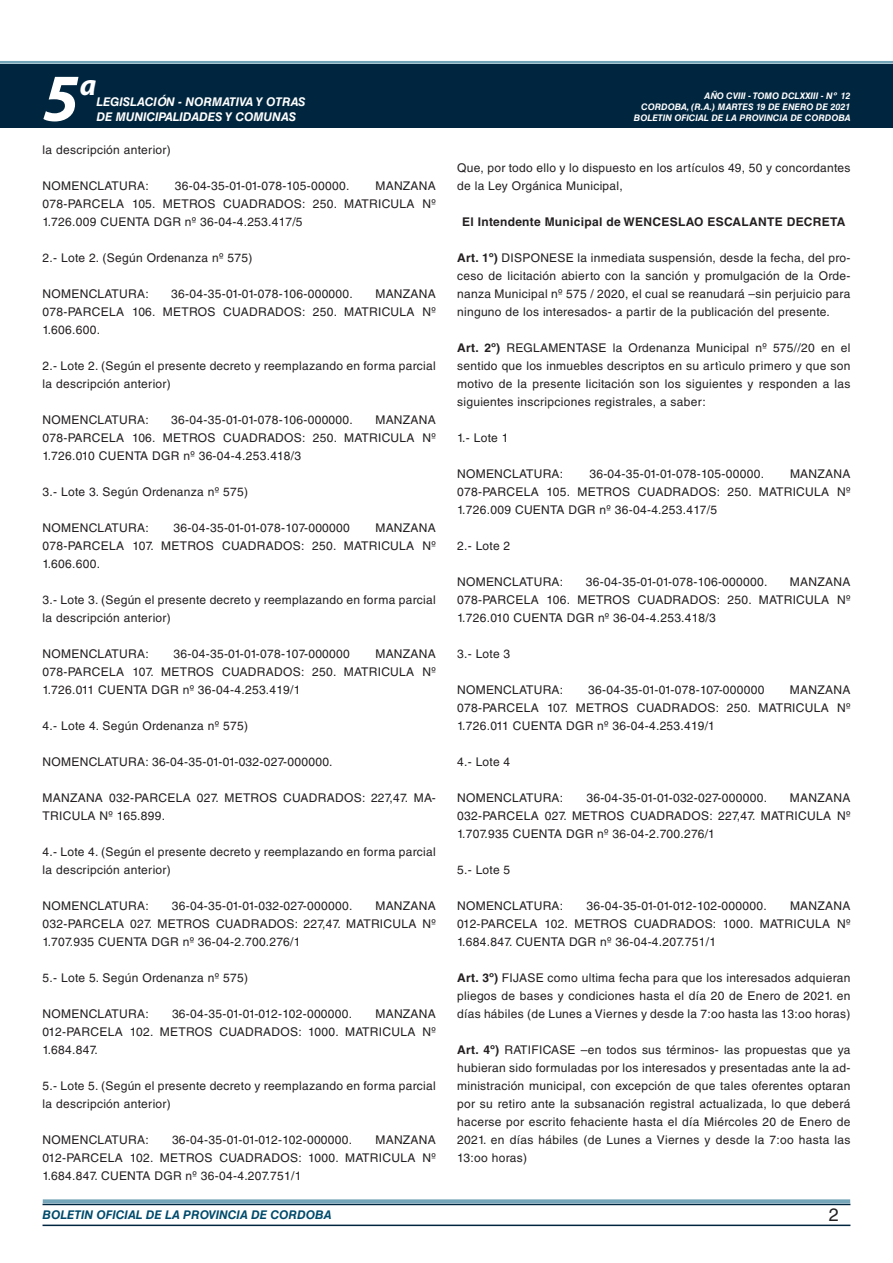
<style>
.page{position:relative;width:893px;height:1263px;background:#fff}
.page>*{position:absolute;margin:0;border:0;box-sizing:border-box;transform-origin:0 0}
.t1{font:italic 700 67.5px "Myriad Pro";color:#fff}
.t2{font:italic 700 30px "Myriad Pro";color:#fff}
.t3{font:18px "Helvetica LT Std";color:#231f20}
.t4{font:12px/18px "Helvetica LT Std";letter-spacing:.025em;color:#231f20;text-align:justify}
.t5{font:italic 700 12px "Helvetica LT Std";color:#fff}
.t6{font:700 12px "Helvetica LT Std";letter-spacing:.025em;color:#231f20}
.t7{font:italic 700 12px "Helvetica LT Std";color:#004b6c}
.t8{font:italic 700 9px/10.8px "Helvetica LT Std";color:#fff;text-align:right}
.s1{font-weight:700}
</style>
<div class="page">
<div style="left:0;top:61px;width:893px;height:6px;background:#fff;opacity:.75"></div>
<div style="left:0;top:64px;width:893px;height:64px;background:#00263f"></div>
<hr style="left:43px;top:1224px;width:807px;height:2px;background:#00263f">
<div style="left:42px;top:1198px;width:809px;height:8px;background:#fff;opacity:.75"></div>
<h1 class="t1" style="left:43px;top:54px;width:38px">5</h1>
<h2 class="t2" style="left:80px;top:66px;width:18px">a</h2>
<p class="t5" style="left:96px;top:95px;width:211px">LEGISLACIÓN - NORMATIVA Y OTRAS</p>
<p class="t5" style="left:96px;top:109px;width:201px">DE MUNICIPALIDADES Y COMUNAS</p>
<p class="t4" style="left:43px;top:141px;width:130px">la descripción anterior)</p>
<p class="t4" style="left:43px;top:177px;width:108px">NOMENCLATURA:</p>
<p class="t4" style="left:175px;top:177px;width:176px">36-04-35-01-01-078-105-00000.</p>
<p class="t4" style="left:43px;top:177px;width:395px;text-indent:333px">MANZANA 078-PARCELA 105. METROS CUADRADOS: 250. MATRICULA Nº 1.726.009 CUENTA DGR nº 36-04-4.253.417/5</p>
<p class="t4" style="left:43px;top:249px;width:211px">2.- Lote 2. (Según Ordenanza nº 575)</p>
<p class="t4" style="left:43px;top:285px;width:108px">NOMENCLATURA:</p>
<p class="t4" style="left:171px;top:285px;width:183px">36-04-35-01-01-078-106-000000.</p>
<p class="t4" style="left:43px;top:285px;width:395px;text-indent:333px">MANZANA 078-PARCELA 106. METROS CUADRADOS: 250. MATRICULA Nº 1.606.600.</p>
<p class="t4" style="left:43px;top:357px;width:395px">2.- Lote 2. (Según el presente decreto y reemplazando en forma parcial la descripción anterior)</p>
<p class="t4" style="left:43px;top:411px;width:108px">NOMENCLATURA:</p>
<p class="t4" style="left:171px;top:411px;width:183px">36-04-35-01-01-078-106-000000.</p>
<p class="t4" style="left:43px;top:411px;width:395px;text-indent:333px">MANZANA 078-PARCELA 106. METROS CUADRADOS: 250. MATRICULA Nº 1.726.010 CUENTA DGR nº 36-04-4.253.418/3</p>
<p class="t4" style="left:43px;top:483px;width:207px">3.- Lote 3. Según Ordenanza nº 575)</p>
<p class="t4" style="left:43px;top:519px;width:108px">NOMENCLATURA:</p>
<p class="t4" style="left:174px;top:519px;width:178px">36-04-35-01-01-078-107-000000</p>
<p class="t4" style="left:43px;top:519px;width:395px;text-indent:333px">MANZANA 078-PARCELA 107. METROS CUADRADOS: 250. MATRICULA Nº 1.606.600.</p>
<p class="t4" style="left:43px;top:591px;width:395px">3.- Lote 3. (Según el presente decreto y reemplazando en forma parcial la descripción anterior)</p>
<p class="t4" style="left:43px;top:645px;width:108px">NOMENCLATURA:</p>
<p class="t4" style="left:174px;top:645px;width:178px">36-04-35-01-01-078-107-000000</p>
<p class="t4" style="left:43px;top:645px;width:395px;text-indent:333px">MANZANA 078-PARCELA 107. METROS CUADRADOS: 250. MATRICULA Nº 1.726.011 CUENTA DGR nº 36-04-4.253.419/1</p>
<p class="t4" style="left:43px;top:717px;width:207px">4.- Lote 4. Según Ordenanza nº 575)</p>
<p class="t4" style="left:43px;top:753px;width:292px">NOMENCLATURA: 36-04-35-01-01-032-027-000000.</p>
<p class="t4" style="left:43px;top:789px;width:395px">MANZANA 032-PARCELA 027. METROS CUADRADOS: 227,47. MA-<br>TRICULA Nº 165.899.</p>
<p class="t4" style="left:43px;top:843px;width:395px">4.- Lote 4. (Según el presente decreto y reemplazando en forma parcial la descripción anterior)</p>
<p class="t4" style="left:43px;top:897px;width:108px">NOMENCLATURA:</p>
<p class="t4" style="left:172px;top:897px;width:182px">36-04-35-01-01-032-027-000000.</p>
<p class="t4" style="left:43px;top:897px;width:395px;text-indent:333px">MANZANA 032-PARCELA 027. METROS CUADRADOS: 227,47. MATRICULA Nº 1.707.935 CUENTA DGR nº 36-04-2.700.276/1</p>
<p class="t4" style="left:43px;top:969px;width:207px">5.- Lote 5. Según Ordenanza nº 575)</p>
<p class="t4" style="left:43px;top:1005px;width:108px">NOMENCLATURA:</p>
<p class="t4" style="left:172px;top:1005px;width:182px">36-04-35-01-01-012-102-000000.</p>
<p class="t4" style="left:43px;top:1005px;width:395px;text-indent:333px">MANZANA 012-PARCELA 102. METROS CUADRADOS: 1000. MATRICULA Nº 1.684.847.</p>
<p class="t4" style="left:43px;top:1077px;width:395px">5.- Lote 5. (Según el presente decreto y reemplazando en forma parcial la descripción anterior)</p>
<p class="t4" style="left:43px;top:1131px;width:108px">NOMENCLATURA:</p>
<p class="t4" style="left:172px;top:1131px;width:182px">36-04-35-01-01-012-102-000000.</p>
<p class="t4" style="left:43px;top:1131px;width:395px;text-indent:333px">MANZANA 012-PARCELA 102. METROS CUADRADOS: 1000. MATRICULA Nº 1.684.847. CUENTA DGR nº 36-04-4.207.751/1</p>
<p class="t8" style="left:634px;top:91px;width:218px">AÑO CVIII - TOMO DCLXXIII - Nº 12<br>CORDOBA, (R.A.) MARTES 19 DE ENERO DE 2021<br>BOLETIN OFICIAL DE LA PROVINCIA DE CORDOBA</p>
<p class="t4" style="left:457px;top:159px;width:395px">Que, por todo ello y lo dispuesto en los artículos 49, 50 y concordantes de la Ley Orgánica Municipal,</p>
<p class="t6" style="left:462px;top:214px;width:385px">El Intendente Municipal de WENCESLAO ESCALANTE DECRETA</p>
<p class="t4" style="left:457px;top:249px;width:395px"><span class="s1">Art. 1º)</span> DISPONESE la inmediata suspensión, desde la fecha, del pro&shy;ceso de licitación abierto con la sanción y promulgación de la Orde&shy;nanza Municipal nº 575 / 2020, el cual se reanudará –sin perjuicio para ninguno de los interesados- a partir de la publicación del presente.</p>
<p class="t4" style="left:457px;top:339px;width:395px"><span class="s1">Art. 2º)</span> REGLAMENTASE la Ordenanza Municipal nº 575//20 en el sentido que los inmuebles descriptos en su artìculo primero y que son motivo de la presente licitación son los siguientes y responden a las siguientes inscripciones registrales, a saber:</p>
<p class="t4" style="left:457px;top:429px;width:53px">1.- Lote 1</p>
<p class="t4" style="left:457px;top:465px;width:108px">NOMENCLATURA:</p>
<p class="t4" style="left:589px;top:465px;width:176px">36-04-35-01-01-078-105-00000.</p>
<p class="t4" style="left:457px;top:465px;width:395px;text-indent:333px">MANZANA 078-PARCELA 105. METROS CUADRADOS: 250. MATRICULA Nº 1.726.009 CUENTA DGR nº 36-04-4.253.417/5</p>
<p class="t4" style="left:457px;top:537px;width:55px">2.- Lote 2</p>
<p class="t4" style="left:457px;top:573px;width:108px">NOMENCLATURA:</p>
<p class="t4" style="left:586px;top:573px;width:183px">36-04-35-01-01-078-106-000000.</p>
<p class="t4" style="left:457px;top:573px;width:395px;text-indent:333px">MANZANA 078-PARCELA 106. METROS CUADRADOS: 250. MATRICULA Nº 1.726.010 CUENTA DGR nº 36-04-4.253.418/3</p>
<p class="t4" style="left:457px;top:645px;width:55px">3.- Lote 3</p>
<p class="t4" style="left:457px;top:681px;width:108px">NOMENCLATURA:</p>
<p class="t4" style="left:588px;top:681px;width:178px">36-04-35-01-01-078-107-000000</p>
<p class="t4" style="left:457px;top:681px;width:395px;text-indent:333px">MANZANA 078-PARCELA 107. METROS CUADRADOS: 250. MATRICULA Nº 1.726.011 CUENTA DGR nº 36-04-4.253.419/1</p>
<p class="t4" style="left:457px;top:753px;width:55px">4.- Lote 4</p>
<p class="t4" style="left:457px;top:789px;width:108px">NOMENCLATURA:</p>
<p class="t4" style="left:586px;top:789px;width:182px">36-04-35-01-01-032-027-000000.</p>
<p class="t4" style="left:457px;top:789px;width:395px;text-indent:333px">MANZANA 032-PARCELA 027. METROS CUADRADOS: 227,47. MATRICULA Nº 1.707.935 CUENTA DGR nº 36-04-2.700.276/1</p>
<p class="t4" style="left:457px;top:861px;width:55px">5.- Lote 5</p>
<p class="t4" style="left:457px;top:897px;width:108px">NOMENCLATURA:</p>
<p class="t4" style="left:587px;top:897px;width:182px">36-04-35-01-01-012-102-000000.</p>
<p class="t4" style="left:457px;top:897px;width:395px;text-indent:333px">MANZANA 012-PARCELA 102. METROS CUADRADOS: 1000. MATRICULA Nº 1.684.847. CUENTA DGR nº 36-04-4.207.751/1</p>
<p class="t4" style="left:457px;top:969px;width:395px"><span class="s1">Art. 3º)</span> FIJASE como ultima fecha para que los interesados adquieran pliegos de bases y condiciones hasta el día 20 de Enero de 2021. en días hábiles (de Lunes a Viernes y desde la 7:oo hasta las 13:oo horas)</p>
<p class="t4" style="left:457px;top:1041px;width:395px"><span class="s1">Art. 4º)</span> RATIFICASE –en todos sus términos- las propuestas que ya hubieran sido formuladas por los interesados y presentadas ante la ad&shy;ministración municipal, con excepción de que tales oferentes optaran por su retiro ante la subsanación registral actualizada, lo que deberá hacerse por escrito fehaciente hasta el día Miércoles 20 de Enero de 2021. en días hábiles (de Lunes a Viernes y desde la 7:oo hasta las 13:oo horas)</p>
<p class="t7" style="left:43px;top:1208px;width:290px">BOLETIN OFICIAL DE LA PROVINCIA DE CORDOBA</p>
<h3 class="t3" style="left:829px;top:1204px;width:12px">2</h3>
</div>
